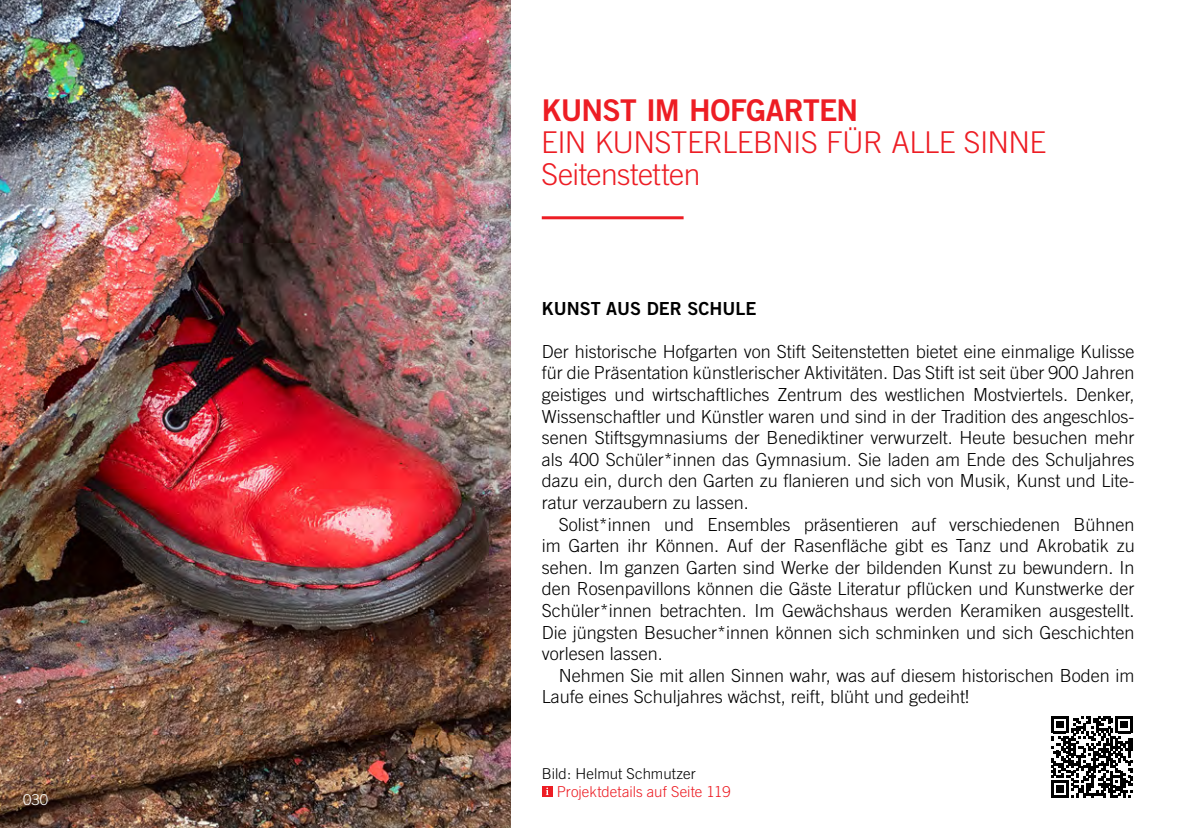
<style>
.page{position:relative;width:1180px;height:828px;background:#fff}
.page>*{position:absolute;margin:0;border:0;box-sizing:border-box;transform-origin:0 0}
.t1{font:300 30px "Trade Gothic LT Com";letter-spacing:-.02em;color:#ed1d24}
.t2{font:30px "Trade Gothic Bold Two";letter-spacing:-.025em;color:#ed1d24}
.Fließtext{font:300 18px/21.6px "Trade Gothic";color:#000;text-align:justify}
.t3{font:18px "Trade Gothic Bold Two";color:#000}
.t4{font:300 15px "Trade Gothic";letter-spacing:.005em;color:#ed1d24}
.t5{font:300 15px "Trade Gothic";color:#000}
.t6{font:300 15px "Trade Gothic LT Com";color:#fff}
</style>
<div class="page">
<img style="left:0;top:0;width:510px;height:828px">
<hr style="left:541px;top:216px;width:142px;height:3px;background:#ed1d24">
<div style="left:541px;top:786px;width:11px;height:10px;background:#ed1d24"></div>
<svg style="left:545px;top:787px;width:3px;height:8px"></svg>
<svg style="left:1051px;top:716px;width:81px;height:82px"></svg>
<p class="t6" style="left:23px;top:791px;width:27px">030</p>
<p class="t2" style="left:542px;top:91px;width:318px">KUNST IM HOFGARTEN</p>
<p class="t1" style="left:541px;top:124px;width:506px">EIN KUNSTERLEBNIS FÜR ALLE SINNE</p>
<p class="t1" style="left:541px;top:156px;width:160px">Seitenstetten</p>
<p class="t3" style="left:541px;top:297px;width:216px">KUNST AUS DER SCHULE</p>
<p class="Fließtext" style="left:541px;top:340px;width:594px">Der historische Hofgarten von Stift Seitenstetten bietet eine einmalige Kulisse für die Präsentation künstlerischer Aktivitäten. Das Stift ist seit über 900 Jahren geistiges und wirtschaftliches Zentrum des westlichen Mostviertels. Denker, Wissenschaftler und Künstler waren und sind in der Tradition des angeschlos&shy;senen Stiftsgymnasiums der Benediktiner verwurzelt. Heute besuchen mehr als 400 Schüler*innen das Gymnasium. Sie laden am Ende des Schuljahres dazu ein, durch den Garten zu flanieren und sich von Musik, Kunst und Lite&shy;ratur verzaubern zu lassen.</p>
<p class="Fließtext" style="left:541px;top:513px;width:594px;text-indent:17px">Solist*innen und Ensembles präsentieren auf verschiedenen Bühnen im Garten ihr Können. Auf der Rasenfläche gibt es Tanz und Akrobatik zu sehen. Im ganzen Garten sind Werke der bildenden Kunst zu bewundern. In den Rosenpavillons können die Gäste Literatur pflücken und Kunstwerke der Schüler*innen betrachten. Im Gewächshaus werden Keramiken ausgestellt.<br>Die jüngsten Besucher*innen können sich schminken und sich Geschichten vorlesen lassen.</p>
<p class="Fließtext" style="left:541px;top:664px;width:594px;text-indent:17px">Nehmen Sie mit allen Sinnen wahr, was auf diesem historischen Boden im<br>Laufe eines Schuljahres wächst, reift, blüht und gedeiht!</p>
<p class="t5" style="left:542px;top:764px;width:155px">Bild: Helmut Schmutzer</p>
<p class="t4" style="left:556px;top:782px;width:175px">Projektdetails auf Seite 119</p>
</div>
